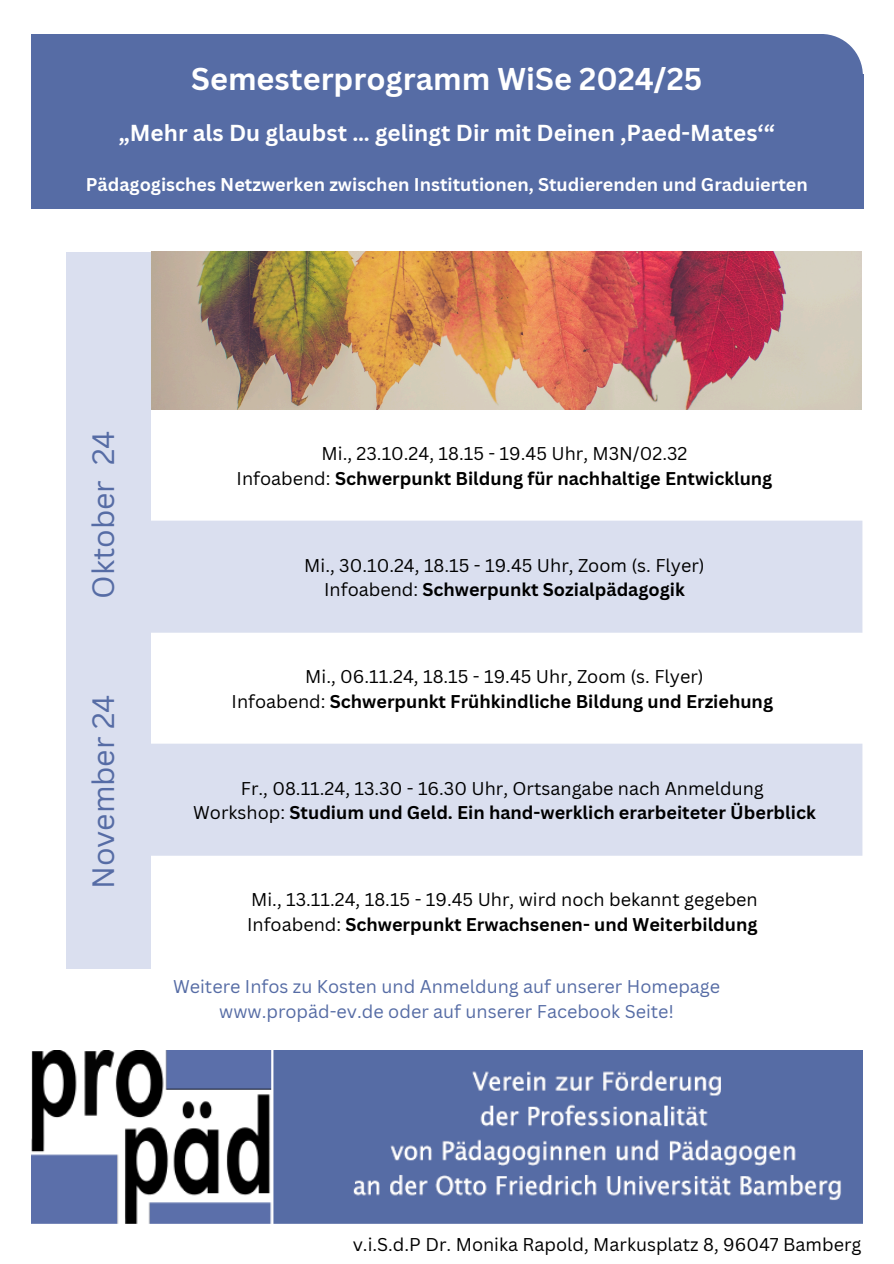
<style>
.page{position:relative;width:894px;height:1264px;background:#fff}
.page>*{position:absolute;margin:0;border:0;box-sizing:border-box;transform-origin:0 0}
.t1{font:700 30.6px "Canva Sans";color:#fff}
.t2{font:30px "Canva Sans";color:#566ca5}
.t3{font:700 22.5px "Canva Sans";color:#fff}
.t4{font:18px "Canva Sans";color:#000}
.t5{font:700 18px "Canva Sans";color:#000}
.t6{font:18px/24.8px "Canva Sans";color:#566ca5;text-align:center}
.t7{font:700 18px "Canva Sans";color:#fff}
.s1{font-weight:400}
</style>
<div class="page">
<img style="left:31px;top:1050px;width:831px;height:174px">
<div style="left:31px;top:34px;width:643px;height:174px;background:#566ca5"></div>
<div style="left:674px;top:34px;width:188px;height:40px;background:#566ca5"></div>
<div style="left:607px;top:74px;width:256px;height:134px;background:#566ca5"></div>
<svg style="left:151px;top:520px;width:710px;height:335px;fill:#dadfef"></svg>
<div style="left:66px;top:252px;width:85px;height:716px;background:#dadfef"></div>
<img style="left:151px;top:252px;width:710px;height:157px">
<p class="t1" style="left:191px;top:58px;width:512px">Semesterprogramm WiSe 2024/25</p>
<p class="t3" style="left:119px;top:117px;width:657px">„Mehr als Du glaubst … gelingt Dir mit Deinen ‚Paed-Mates‘“</p>
<p class="t7" style="left:86px;top:172px;width:723px">Pädagogisches Netzwerken zwischen Institutionen, Studierenden und Graduierten</p>
<p class="t2" style="left:82px;top:599px;width:170px;rotate:-90deg">Oktober 24</p>
<p class="t2" style="left:82px;top:889px;width:196px;rotate:-90deg">November 24</p>
<h3 class="t4" style="left:321px;top:441px;width:367px">Mi., 23.10.24, 18.15 - 19.45 Uhr, M3N/02.32</h3>
<h4 class="t5" style="left:236px;top:465px;width:537px"><span class="s1">Infoabend:</span> Schwerpunkt Bildung für nachhaltige Entwicklung</h4>
<h2 class="t4" style="left:304px;top:552px;width:402px">Mi., 30.10.24, 18.15 - 19.45 Uhr, Zoom (s. Flyer)</h2>
<p class="t5" style="left:324px;top:577px;width:362px"><span class="s1">Infoabend:</span> Schwerpunkt Sozialpädagogik</p>
<p class="t4" style="left:305px;top:664px;width:400px">Mi., 06.11.24, 18.15 - 19.45 Uhr, Zoom (s. Flyer)</p>
<p class="t5" style="left:231px;top:688px;width:543px"><span class="s1">Infoabend:</span> Schwerpunkt Frühkindliche Bildung und Erziehung</p>
<p class="t4" style="left:241px;top:775px;width:524px">Fr., 08.11.24, 13.30 - 16.30 Uhr, Ortsangabe nach Anmeldung</p>
<p class="t5" style="left:193px;top:800px;width:624px"><span class="s1">Workshop:</span> Studium und Geld. Ein hand-werklich erarbeiteter Überblick</p>
<p class="t4" style="left:251px;top:886px;width:508px">Mi., 13.11.24, 18.15 - 19.45 Uhr, wird noch bekannt gegeben</p>
<p class="t5" style="left:247px;top:911px;width:511px"><span class="s1">Infoabend:</span> Schwerpunkt Erwachsenen- und Weiterbildung</p>
<p class="t6" style="left:173px;top:973px;width:548px">Weitere Infos zu Kosten und Anmeldung auf unserer Homepage www.propäd-ev.de oder auf unserer Facebook Seite!</p>
<p class="t4" style="left:352px;top:1231px;width:510px">v.i.S.d.P Dr. Monika Rapold, Markusplatz 8, 96047 Bamberg</p>
</div>
